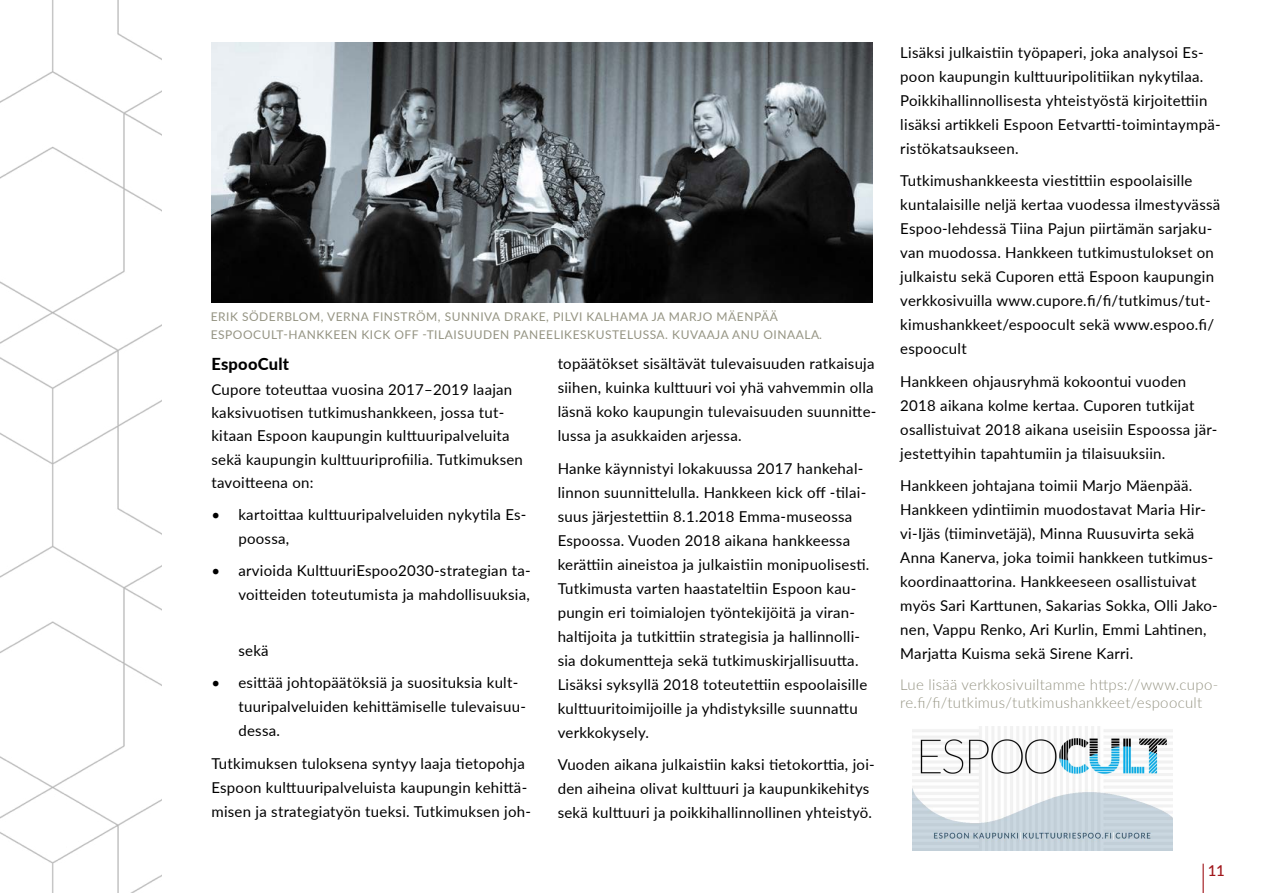
<style>
.page{position:relative;width:1263px;height:893px;background:#fff}
.page>*{position:absolute;margin:0;border:0;box-sizing:border-box;transform-origin:0 0}
.t1{font:800 16.5px "Lato";letter-spacing:.015em;color:#000}
.t2{font:15px/24px "Lato";letter-spacing:.02em;color:#000}
.t3{font:300 15px/18px "Lato";letter-spacing:.02em;color:#959483}
.t4{font:500 15px "Lato";color:#a0161a}
.t5{font:12px/18px "Lato";letter-spacing:.045em;color:#959483}
</style>
<div class="page">
<img style="left:0;top:0;width:162px;height:893px">
<hr style="left:1202px;top:864px;width:2px;height:29px;background:#a0161a">
<img style="left:211px;top:43px;width:662px;height:259px">
<img style="left:912px;top:727px;width:260px;height:123px">
<p class="t5" style="left:211px;top:307px;width:613px">ERIK SÖDERBLOM, VERNA FINSTRÖM, SUNNIVA DRAKE, PILVI KALHAMA JA MARJO MÄENPÄÄ<br>ESPOOCULT-HANKKEEN KICK OFF -TILAISUUDEN PANEELIKESKUSTELUSSA. KUVAAJA ANU OINAALA.</p>
<p class="t1" style="left:211px;top:352px;width:79px">EspooCult</p>
<p class="t2" style="left:211px;top:377px;width:313px;line-height:23.2px">Cupore toteuttaa vuosina 2017–2019 laajan kaksivuotisen tutkimushankkeen, jossa tut&shy;kitaan Espoon kaupungin kulttuuripalveluita sekä kaupungin kulttuuriprofiilia. Tutkimuksen tavoitteena on:</p>
<p class="t2" style="left:238px;top:501px;width:290px;text-indent:-27px">• kartoittaa kulttuuripalveluiden nykytila Es&shy;poossa,</p>
<p class="t2" style="left:211px;top:558px;width:321px;text-align:right">• arvioida KulttuuriEspoo2030-strategian ta&shy;voitteiden toteutumista ja mahdollisuuksia,</p>
<p class="t2" style="left:238px;top:638px;width:32px">sekä</p>
<p class="t2" style="left:238px;top:670px;width:289px;text-indent:-27px">• esittää johtopäätöksiä ja suosituksia kult&shy;tuuripalveluiden kehittämiselle tulevaisuu&shy;dessa.</p>
<p class="t2" style="left:211px;top:751px;width:321px">Tutkimuksen tuloksena syntyy laaja tietopohja<br>Espoon kulttuuripalveluista kaupungin kehittä&shy;misen ja strategiatyön tueksi. Tutkimuksen joh-</p>
<p class="t2" style="left:558px;top:351px;width:320px">topäätökset sisältävät tulevaisuuden ratkaisuja siihen, kuinka kulttuuri voi yhä vahvemmin olla läsnä koko kaupungin tulevaisuuden suunnitte&shy;lussa ja asukkaiden arjessa.</p>
<p class="t2" style="left:558px;top:456px;width:313px">Hanke käynnistyi lokakuussa 2017 hankehal&shy;linnon suunnittelulla. Hankkeen kick off -tilai&shy;suus järjestettiin 8.1.2018 Emma-museossa Espoossa. Vuoden 2018 aikana hankkeessa kerättiin aineistoa ja julkaistiin monipuolisesti.<br>Tutkimusta varten haastateltiin Espoon kau&shy;pungin eri toimialojen työntekijöitä ja viran&shy;haltijoita ja tutkittiin strategisia ja hallinnolli&shy;sia dokumentteja sekä tutkimuskirjallisuutta.<br>Lisäksi syksyllä 2018 toteutettiin espoolaisille kulttuuritoimijoille ja yhdistyksille suunnattu verkkokysely.</p>
<p class="t2" style="left:558px;top:752px;width:319px">Vuoden aikana julkaistiin kaksi tietokorttia, joi&shy;den aiheina olivat kulttuuri ja kaupunkikehitys sekä kulttuuri ja poikkihallinnollinen yhteistyö.</p>
<p class="t2" style="left:900px;top:40px;width:322px">Lisäksi julkaistiin työpaperi, joka analysoi Es&shy;poon kaupungin kulttuuripolitiikan nykytilaa.<br>Poikkihallinnollisesta yhteistyöstä kirjoitettiin lisäksi artikkeli Espoon Eetvartti-toimintaympä&shy;ristökatsaukseen.</p>
<p class="t2" style="left:900px;top:168px;width:322px">Tutkimushankkeesta viestittiin espoolaisille kuntalaisille neljä kertaa vuodessa ilmestyvässä Espoo-lehdessä Tiina Pajun piirtämän sarjaku&shy;van muodossa. Hankkeen tutkimustulokset on julkaistu sekä Cuporen että Espoon kaupungin verkkosivuilla www.cupore.fi/fi/tutkimus/tut&shy;kimushankkeet/espoocult sekä www.espoo.fi/ espoocult</p>
<p class="t2" style="left:900px;top:369px;width:319px">Hankkeen ohjausryhmä kokoontui vuoden 2018 aikana kolme kertaa. Cuporen tutkijat osallistuivat 2018 aikana useisiin Espoossa jär&shy;jestettyihin tapahtumiin ja tilaisuuksiin.</p>
<p class="t2" style="left:900px;top:473px;width:319px">Hankkeen johtajana toimii Marjo Mäenpää.<br>Hankkeen ydintiimin muodostavat Maria Hir&shy;vi-Ijäs (tiiminvetäjä), Minna Ruusuvirta sekä Anna Kanerva, joka toimii hankkeen tutkimus&shy;koordinaattorina. Hankkeeseen osallistuivat myös Sari Karttunen, Sakarias Sokka, Olli Jako&shy;nen, Vappu Renko, Ari Kurlin, Emmi Lahtinen, Marjatta Kuisma sekä Sirene Karri.</p>
<p class="t3" style="left:900px;top:675px;width:319px">Lue lisää verkkosivuiltamme https://www.cupo&shy;re.fi/fi/tutkimus/tutkimushankkeet/espoocult</p>
<p class="t4" style="left:1208px;top:859px;width:18px">11</p>
</div>
